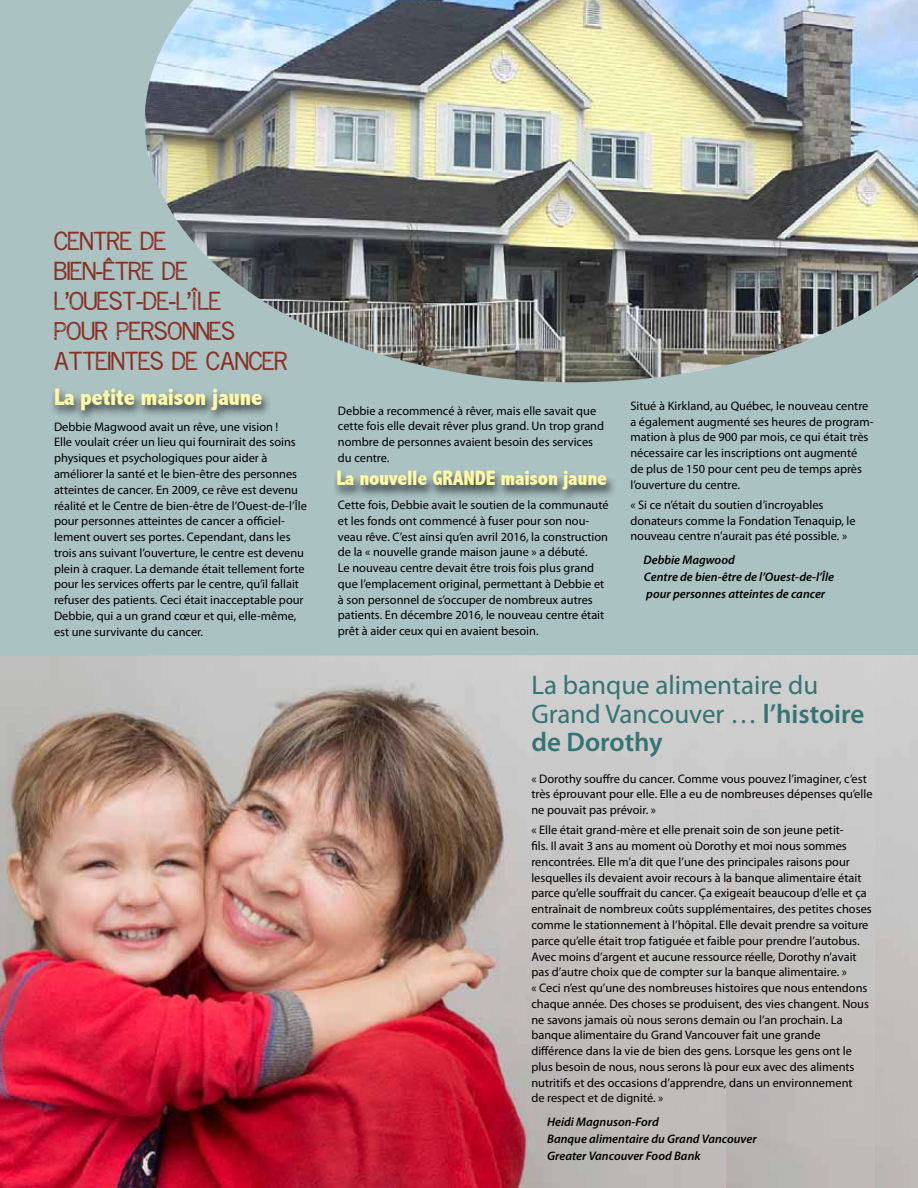
<style>
.page{position:relative;width:918px;height:1188px;background:#fff}
.page>*{position:absolute;margin:0;border:0;box-sizing:border-box;transform-origin:0 0}
.t1{font:27px/28.5px "Myriad Pro";color:#347473}
.t2{font:800 condensed 24px "Abadi";letter-spacing:-.01em;color:#fff8a5}
.t3{font:800 condensed 21px "Abadi";letter-spacing:-.01em;color:#fff8a5}
.t4{font:19.5px/30px "Reprise Stamp";color:#8a2f23}
.t5{font:12.3px/15.8px "Myriad Pro";color:#000}
.t6{font:italic 600 12.3px/17.2px "Myriad Pro";color:#000}
.s1{font-weight:600}
</style>
<div class="page">
<div style="left:0;top:0;width:918px;height:671px;background:#abc2c2"></div>
<img style="left:874px;top:656px;width:44px;height:532px">
<img style="left:726px;top:656px;width:148px;height:532px">
<img style="left:673px;top:656px;width:53px;height:532px">
<img style="left:0;top:656px;width:673px;height:532px">
<img style="left:145px;top:0;width:773px;height:382px">
<div style="left:50px;top:387px;width:223px;height:37px;background:#000;opacity:.75"></div>
<div style="left:332px;top:469px;width:286px;height:34px;background:#000;opacity:.75"></div>
<h3 class="t4" style="left:54px;top:226px;width:169px">CENTRE DE<br>BIEN-ÊTRE DE<br>L’OUEST-DE-L’ÎLE<br>POUR PERSO</h3>
<h3 class="t4" style="left:54px;top:316px;width:234px;text-indent:128px">NNES<br>ATTEINTES DE CANCER</h3>
<h2 class="t2" style="left:54px;top:383px;width:210px">La petite maison jaune</h2>
<p class="t5" style="left:54px;top:419px;width:254px">Debbie Magwood avait un rêve, une vision !<br>Elle voulait créer un lieu qui fournirait des soins physiques et psychologiques pour aider à améliorer la santé et le bien-être des personnes atteintes de cancer. En 2009, ce rêve est devenu réalité et le Centre de bien-être de l’Ouest-de-l’Île pour personnes atteintes de cancer a officiel&shy;lement ouvert ses portes. Cependant, dans les trois ans suivant l’ouverture, le centre est devenu plein à craquer. La demande était tellement forte pour les services offerts par le centre, qu’il fallait refuser des patients. Ceci était inacceptable pour Debbie, qui a un grand cœur et qui, elle-même, est une survivante du cancer.</p>
<p class="t5" style="left:338px;top:402px;width:268px">Debbie a recommencé à rêver, mais elle savait que cette fois elle devait rêver plus grand. Un trop grand nombre de personnes avaient besoin des services du centre.</p>
<p class="t5" style="left:338px;top:497px;width:272px">Cette fois, Debbie avait le soutien de la communauté et les fonds ont commencé à fuser pour son nou&shy;veau rêve. C’est ainsi qu’en avril 2016, la construction de la « nouvelle grande maison jaune » a débuté.<br>Le nouveau centre devait être trois fois plus grand que l’emplacement original, permettant à Debbie et à son personnel de s’occuper de nombreux autres patients. En décembre 2016, le nouveau centre était prêt à aider ceux qui en avaient besoin.</p>
<h3 class="t3" style="left:336px;top:466px;width:272px">La nouvelle GRANDE maison jaune</h3>
<p class="t5" style="left:630px;top:398px;width:245px">Situé à Kirkland, au Québec, le nouveau centre a également augmenté ses heures de program&shy;mation à plus de 900 par mois, ce qui était très nécessaire car les inscriptions ont augmenté<br>de plus de 150 pour cent peu de temps après l’ouverture du centre.</p>
<p class="t5" style="left:630px;top:497px;width:227px">« Si ce n’était du soutien d’incroyables donateurs comme la Fondation Tenaquip, le nouveau centre n’aurait pas été possible. »</p>
<p class="t6" style="left:643px;top:551px;width:192px">Debbie Magwood<br>Centre de bien-être de l’Ouest-de-l’Île pour personnes atteintes de cancer</p>
<h1 class="t1" style="left:531px;top:671px;width:335px">La banque alimentaire du<br>Grand Vancouver … <span class="s1">l’histoire de Dorothy</span></h1>
<p class="t5" style="left:531px;top:771px;width:343px">« Dorothy souffre du cancer. Comme vous pouvez l’imaginer, c’est très éprouvant pour elle. Elle a eu de nombreuses dépenses qu’elle ne pouvait pas prévoir. »</p>
<p class="t5" style="left:531px;top:822px;width:342px">« Elle était grand-mère et elle prenait soin de son jeune petit-<br>fils. Il avait 3 ans au moment où Dorothy et moi nous sommes rencontrées. Elle m’a dit que l’une des principales raisons pour lesquelles ils devaient avoir recours à la banque alimentaire était parce qu’elle souffrait du cancer. Ça exigeait beaucoup d’elle et ça entraînait de nombreux coûts supplémentaires, des petites choses comme le stationnement à l’hôpital. Elle devait prendre sa voiture parce qu’elle était trop fatiguée et faible pour prendre l’autobus.<br>Avec moins d’argent et aucune ressource réelle, Dorothy n’avait pas d’autre choix que de compter sur la banque alimentaire. »<br>« Ceci n’est qu’une des nombreuses histoires que nous entendons chaque année. Des choses se produisent, des vies changent. Nous ne savons jamais où nous serons demain ou l’an prochain. La banque alimentaire du Grand Vancouver fait une grande différence dans la vie de bien des gens. Lorsque les gens ont le plus besoin de nous, nous serons là pour eux avec des aliments nutritifs et des occasions d’apprendre, dans un environnement<br>de respect et de dignité. »</p>
<p class="t6" style="left:547px;top:1112px;width:211px">Heidi Magnuson-Ford<br>Banque alimentaire du Grand Vancouver<br>Greater Vancouver Food Bank</p>
</div>
